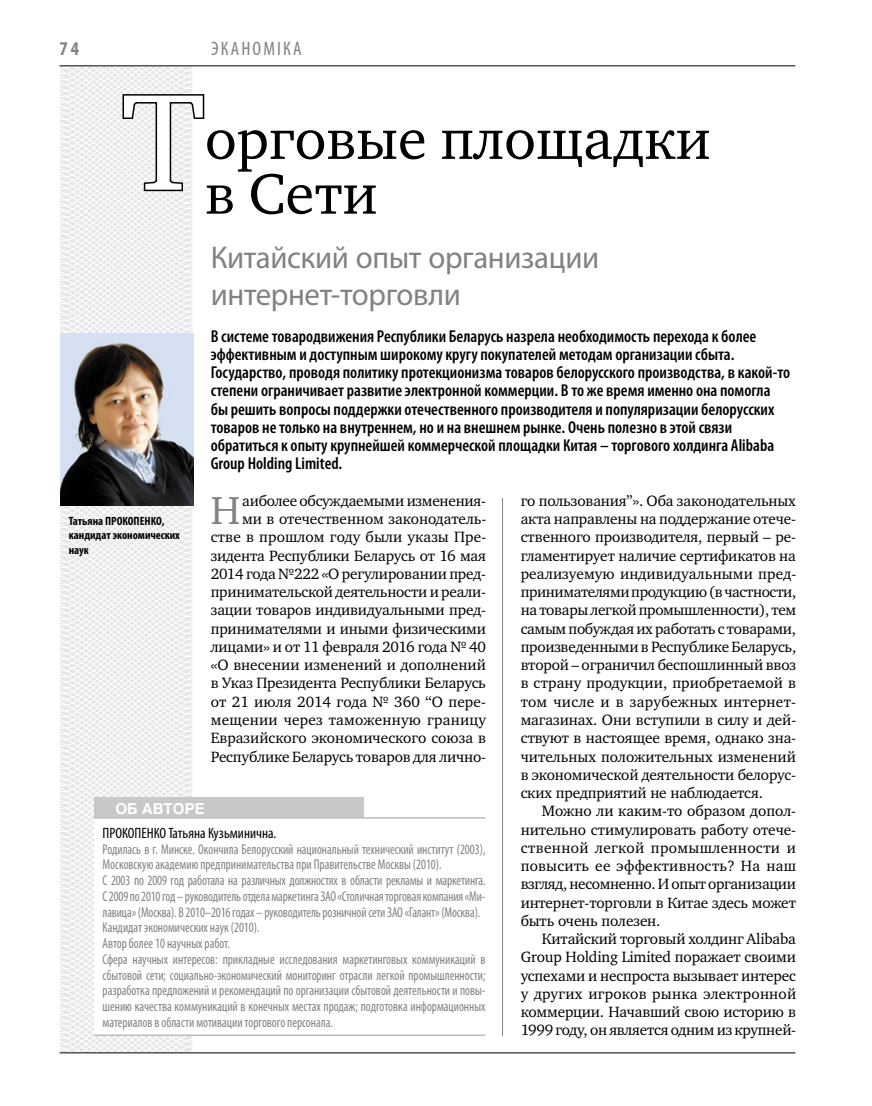
<style>
.page{position:relative;width:872px;height:1106px;background:#fff}
.page>*{position:absolute;margin:0;border:0;box-sizing:border-box;transform-origin:0 0}
.t1{font:140.1px "Charter C";color:#fff}
.t2{font:58.5px/54.8px "Charter C";color:#000}
.t3{font:40.05px "Charter C";color:#808285}
.t4{font:31.5px/36.5px "Myriad Pro";letter-spacing:-.01em;color:#808285}
.t5{font:condensed 19.5px "Myriad Pro";letter-spacing:.125em;color:#808285}
.t6{font:700 condensed 19.5px "Myriad Pro";color:#808285}
.t7{font:600 condensed 17.25px/18.3px "Myriad Pro";color:#000}
.t8{font:15.3px/18.3px "Charter C";letter-spacing:-.01em;color:#000;text-align:justify}
.t9{font:condensed 15px "Myriad Pro";color:#000}
.t10{font:700 15px "Helios";color:#fff}
.t11{font:condensed 14.25px/15.8px "Myriad Pro";color:#808285;scale:.9 1}
.t12{font:700 condensed 12px/13.5px "Myriad Pro";color:#000}
</style>
<div class="page">
<svg style="left:59px;top:65px;width:192px;height:989px"></svg>
<hr style="left:60px;top:1052px;width:735px;height:1px;background:#000">
<hr style="left:60px;top:65px;width:735px;height:1px;background:#000">
<hr style="left:502px;top:498px;width:1px;height:538px;background:#808285">
<svg style="left:121px;top:93px;width:85px;height:100px"></svg>
<div style="left:94px;top:797px;width:270px;height:23px;background:#c6c8ca"></div>
<div style="left:94px;top:818px;width:391px;height:217px;background:#fff"></div>
<hr style="left:94px;top:1034px;width:391px;height:2px;background:#bcbdc0">
<hr style="left:94px;top:817px;width:391px;height:1px;background:#bcbdc0">
<img style="left:60px;top:333px;width:133px;height:173px">
<p class="t6" style="left:60px;top:37px;width:21px">74</p>
<p class="t5" style="left:211px;top:37px;width:92px">Эканоміка</p>
<h1 class="t1" style="left:122px;top:65px;width:85px">Т</h1>
<h2 class="t2" style="left:205px;top:112px;width:507px">орговые площадки в Сети</h2>
<h3 class="t4" style="left:211px;top:239px;width:390px">Китайский опыт организации интернет-торговли</h3>
<p class="t7" style="left:211px;top:326px;width:581px">В системе товародвижения Республики Беларусь назрела необходимость перехода к более эффективным и доступным широкому кругу покупателей методам организации сбыта.<br>Государство, проводя политику протекционизма товаров белорусского производства, в какой-то степени ограничивает развитие электронной коммерции. В то же время именно она помогла бы решить вопросы поддержки отечественного производителя и популяризации белорусских товаров не только на внутреннем, но и на внешнем рынке. Очень полезно в этой связи обратиться к опыту крупнейшей коммерческой площадки Китая – торгового холдинга Alibaba Group Holding Limited.</p>
<p class="t8" style="left:211px;top:491px;width:277px;text-align:right">аиболее обсуждаемыми изменения-<br>ми в отечественном законодатель&shy;стве в прошлом году были указы Пре&shy;зидента Республики Беларусь от 16 мая 2014 года №222 «О регулировании пред&shy;принимательской деятельности и реали&shy;зации товаров индивидуальными пред&shy;принимателями и иными физическими лицами» и от 11 февраля 2016 года № 40 «О внесении изменений и дополнений в Указ Президента Республики Беларусь от 21 июля 2014 года № 360 “О пере&shy;мещении через таможенную границу Евразийского экономического союза в Республике Беларусь товаров для лично-</p>
<p class="t8" style="left:520px;top:491px;width:277px">го пользования”». Оба законодательных акта направлены на поддержание отече&shy;ственного производителя, первый – ре&shy;гламентирует наличие сертификатов на реализуемую индивидуальными пред&shy;принимателями продукцию (в частности, на товары легкой промышленности), тем самым побуждая их работать с товарами, произведенными в Республике Беларусь, второй – ограничил беспошлинный ввоз в страну продукции, приобретаемой в том числе и в зарубежных интернет&shy;магазинах. Они вступили в силу и дей&shy;ствуют в настоящее время, однако зна&shy;чительных положительных изменений в экономической деятельности белорус&shy;ских предприятий не наблюдается.</p>
<p class="t8" style="left:520px;top:802px;width:277px;text-indent:21px">Можно ли каким-то образом допол&shy;нительно стимулировать работу отече&shy;ственной легкой промышленности и повысить ее эффективность? На наш взгляд, несомненно. И опыт организации интернет-торговли в Китае здесь может быть очень полезен.</p>
<p class="t8" style="left:520px;top:930px;width:277px;text-indent:21px">Китайский торговый холдинг Alibaba Group Holding Limited поражает своими успехами и неспроста вызывает интерес у других игроков рынка электронной коммерции. Начавший свою историю в 1999 году, он является одним из крупней-</p>
<h3 class="t3" style="left:211px;top:488px;width:31px">Н</h3>
<p class="t12" style="left:69px;top:514px;width:113px">Татьяна ПРОКОПЕНКО, кандидат экономических</p>
<p class="t12" style="left:69px;top:543px;width:22px">наук</p>
<p class="t10" style="left:115px;top:800px;width:91px">об авторе</p>
<p class="t9" style="left:103px;top:824px;width:175px">ПРОКОПЕНКО Татьяна Кузьминична.</p>
<p class="t11" style="left:103px;top:841px;width:427px">Родилась в г. Минске. Окончила Белорусский национальный технический институт (2003), Московскую академию предпринимательства при Правительстве Москвы (2010).<br>С 2003 по 2009 год работала на различных должностях в области рекламы и маркетинга.<br>С 2009 по 2010 год – руководитель отдела маркетинга ЗАО «Столичная торговая компания «Ми&shy;лавица» (Москва). В 2010–2016 годах – руководитель розничной сети ЗАО «Галант» (Москва).<br>Кандидат экономических наук (2010).<br>Автор более 10 научных работ.<br>Сфера научных интересов: прикладные исследования маркетинговых коммуникаций в сбытовой сети; социально-экономический мониторинг отрасли легкой промышленности; разработка предложений и рекомендаций по организации сбытовой деятельности и повы&shy;шению качества коммуникаций в конечных местах продаж; подготовка информационных материалов в области мотивации торгового персонала.</p>
</div>
